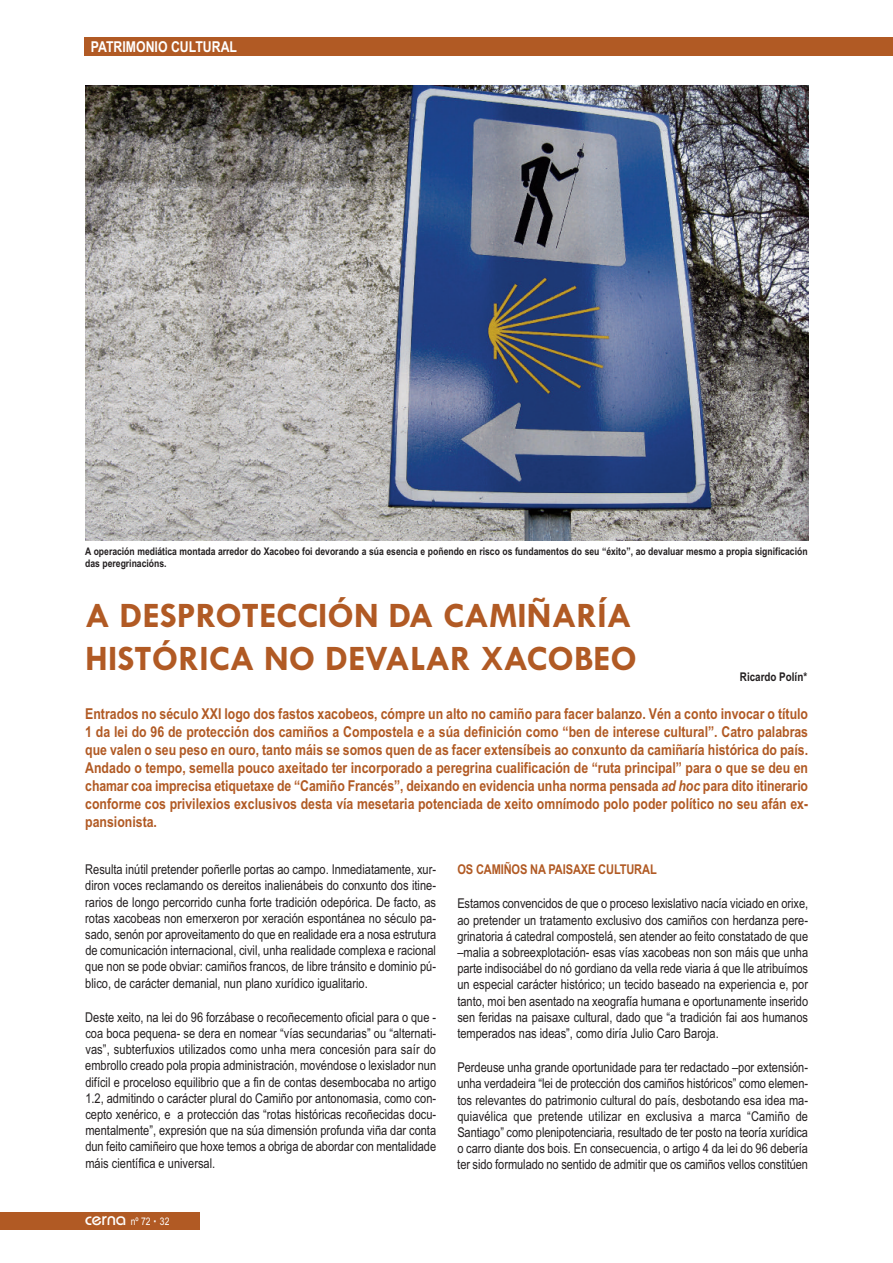
<style>
.page{position:relative;width:893px;height:1263px;background:#fff}
.page>*{position:absolute;margin:0;border:0;box-sizing:border-box;transform-origin:0 0}
.t1{font:700 36px/43.2px "Tw Cen";color:#b15a24}
.t2{font:700 15px/18px "Arial Narrow";color:#b15a24;text-align:justify}
.t3{font:700 15px "Arial Narrow";color:#fff}
.t4{font:13.5px/16.2px "Arial Narrow";color:#231f20;text-align:justify}
.t5{font:700 13.5px "Arial Narrow";letter-spacing:-.01em;color:#b15a24}
.t6{font:700 12px "Arial Narrow";color:#231f20}
.t7{font:700 10.5px/12.6px "Arial Narrow";color:#231f20}
.t8{font:10.5px "Arial Narrow";color:#fff}
.s1{font-style:italic}
.s2{font-family:"Bauhaus";font-size:18px}
.s3{font-weight:700;font-size:13.5px}
</style>
<div class="page">
<div style="left:0;top:1212px;width:200px;height:17px;background:#b15a24"></div>
<div style="left:85px;top:37px;width:808px;height:18px;background:#b15a24"></div>
<img style="left:85px;top:85px;width:723px;height:455px">
<p class="t3" style="left:91px;top:38px;width:148px">PATRIMONIO CULTURAL</p>
<p class="t7" style="left:85px;top:545px;width:724px">A operación mediática montada arredor do Xacobeo foi devorando a súa esencia e poñendo en risco os fundamentos do seu “éxito”, ao devaluar mesmo a propia significación das peregrinacións.</p>
<h1 class="t1" style="left:85px;top:592px;width:553px">A DESPROTECCIÓN DA CAMIÑARÍA<br>HISTÓRICA NO DEVALAR XACOBEO</h1>
<p class="t2" style="left:85px;top:705px;width:724px">Entrados no século XXI logo dos fastos xacobeos, cómpre un alto no camiño para facer balanzo. Vén a conto invocar o título 1 da lei do 96 de protección dos camiños a Compostela e a súa definición como “ben de interese cultural”. Catro palabras que valen o seu peso en ouro, tanto máis se somos quen de as facer extensíbeis ao conxunto da camiñaría histórica do país.<br>Andado o tempo, semella pouco axeitado ter incorporado a peregrina cualificación de “ruta principal” para o que se deu en chamar coa imprecisa etiquetaxe de “Camiño Francés”, deixando en evidencia unha norma pensada <span class="s1">ad hoc</span> para dito itinerario conforme cos privilexios exclusivos desta vía mesetaria potenciada de xeito omnímodo polo poder político no seu afán ex&shy;pansionista.</p>
<p class="t6" style="left:740px;top:670px;width:69px">Ricardo Polín*</p>
<p class="t4" style="left:85px;top:861px;width:352px">Resulta inútil pretender poñerlle portas ao campo. Inmediatamente, xur&shy;diron voces reclamando os dereitos inalienábeis do conxunto dos itine&shy;rarios de longo percorrido cunha forte tradición odepórica. De facto, as rotas xacobeas non emerxeron por xeración espontánea no século pa&shy;sado, senón por aproveitamento do que en realidade era a nosa estrutura de comunicación internacional, civil, unha realidade complexa e racional que non se pode obviar: camiños francos, de libre tránsito e dominio pú&shy;blico, de carácter demanial, nun plano xurídico igualitario.</p>
<p class="t4" style="left:85px;top:1009px;width:352px">Deste xeito, na lei do 96 forzábase o recoñecemento oficial para o que - coa boca pequena- se dera en nomear “vías secundarias” ou “alternati&shy;vas”, subterfuxios utilizados como unha mera concesión para saír do embrollo creado pola propia administración, movéndose o lexislador nun difícil e proceloso equilibrio que a fin de contas desembocaba no artigo 1.2, admitindo o carácter plural do Camiño por antonomasia, como con&shy;cepto xenérico, e a protección das “rotas históricas recoñecidas docu&shy;mentalmente”, expresión que na súa dimensión profunda viña dar conta dun feito camiñeiro que hoxe temos a obriga de abordar con mentalidade máis científica e universal.</p>
<p class="t8" style="left:85px;top:1215px;width:86px"><span class="s2">cerna</span> nº 72 <span class="s3">·</span> 32</p>
<p class="t5" style="left:457px;top:862px;width:201px">OS CAMIÑOS NA PAISAXE CULTURAL</p>
<p class="t4" style="left:457px;top:896px;width:352px">Estamos convencidos de que o proceso lexislativo nacía viciado en orixe, ao pretender un tratamento exclusivo dos camiños con herdanza pere&shy;grinatoria á catedral compostelá, sen atender ao feito constatado de que –malia a sobreexplotación- esas vías xacobeas non son máis que unha parte indisociábel do nó gordiano da vella rede viaria á que lle atribuímos un especial carácter histórico; un tecido baseado na experiencia e, por tanto, moi ben asentado na xeografía humana e oportunamente inserido sen feridas na paisaxe cultural, dado que “a tradición fai aos humanos temperados nas ideas”, como diría Julio Caro Baroja.</p>
<p class="t4" style="left:457px;top:1059px;width:352px">Perdeuse unha grande oportunidade para ter redactado –por extensión&shy;unha verdadeira “lei de protección dos camiños históricos” como elemen&shy;tos relevantes do patrimonio cultural do país, desbotando esa idea ma&shy;quiavélica que pretende utilizar en exclusiva a marca “Camiño de Santiago” como plenipotenciaria, resultado de ter posto na teoría xurídica o carro diante dos bois. En consecuencia, o artigo 4 da lei do 96 debería ter sido formulado no sentido de admitir que os camiños vellos constitúen</p>
</div>
